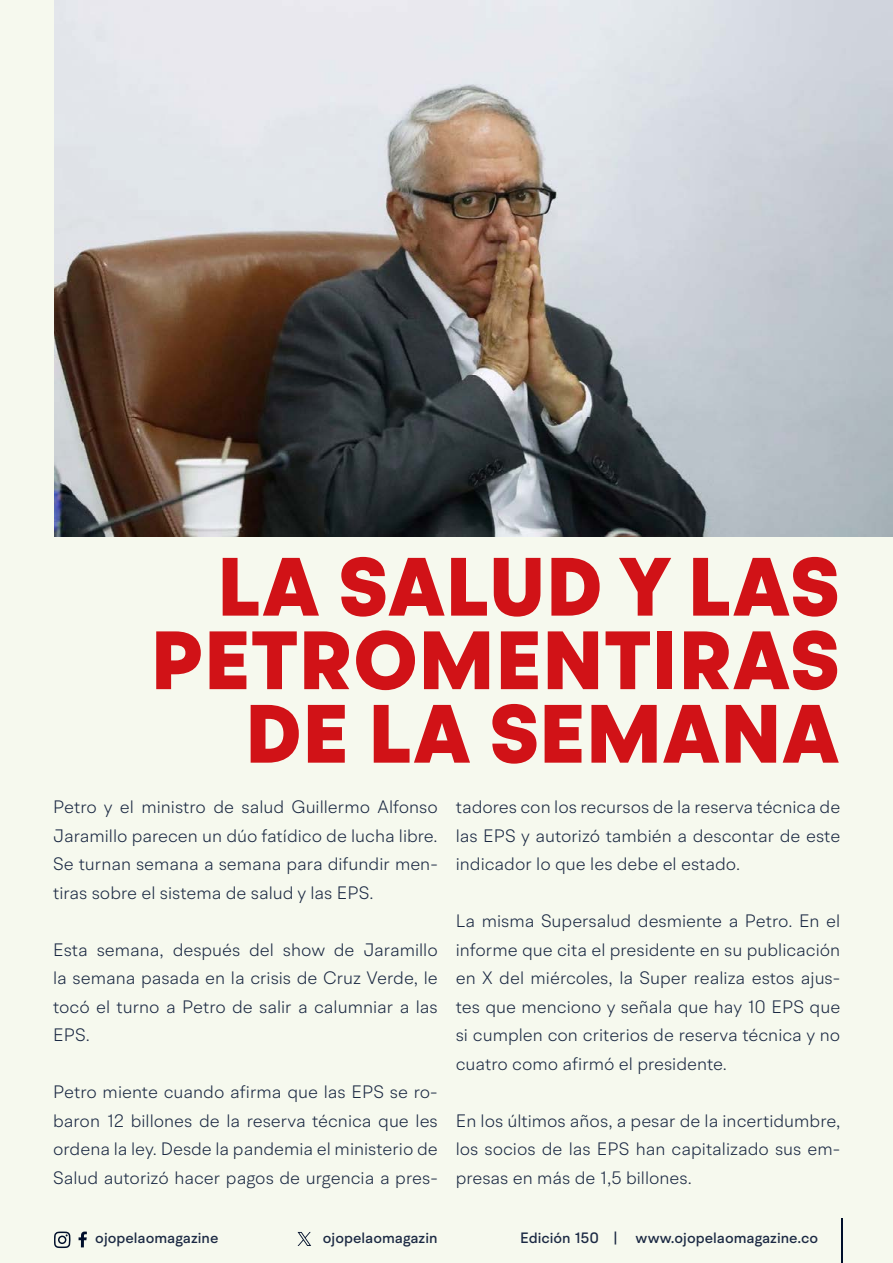
<style>
.page{position:relative;width:893px;height:1263px;background:#f6f9ee}
.page>*{position:absolute;margin:0;border:0;box-sizing:border-box;transform-origin:0 0}
.t1{font:900 82.5px/73.5px "BR Hendrix";letter-spacing:.01em;color:#d11217;text-align:right}
.t2{font:300 18px/28.5px "BR Hendrix";color:#1b2943;text-align:justify}
.t3{font:500 15px "BR Hendrix";color:#1b2943}
</style>
<div class="page">
<svg style="left:79px;top:1231px;width:8px;height:16px"></svg>
<svg style="left:54px;top:1231px;width:17px;height:17px"></svg>
<hr style="left:841px;top:1219px;width:1px;height:44px;background:#000f2b">
<svg style="left:298px;top:1232px;width:13px;height:14px"></svg>
<img style="left:54px;top:0;width:839px;height:537px">
<h1 class="t1" style="left:151px;top:552px;width:690px">LA SALUD Y LAS<br>PETROMENTIRAS<br>DE LA SEMANA</h1>
<p class="t2" style="left:53px;top:792px;width:386px">Petro y el ministro de salud Guillermo Alfonso Jaramillo parecen un dúo fatídico de lucha libre.<br>Se turnan semana a semana para difundir men&shy;tiras sobre el sistema de salud y las EPS.</p>
<p class="t2" style="left:53px;top:935px;width:386px">Esta semana, después del show de Jaramillo la semana pasada en la crisis de Cruz Verde, le tocó el turno a Petro de salir a calumniar a las EPS.</p>
<p class="t2" style="left:53px;top:1077px;width:386px">Petro miente cuando afirma que las EPS se ro&shy;baron 12 billones de la reserva técnica que les ordena la ley. Desde la pandemia el ministerio de Salud autorizó hacer pagos de urgencia a pres-</p>
<p class="t2" style="left:456px;top:792px;width:386px">tadores con los recursos de la reserva técnica de las EPS y autorizó también a descontar de este indicador lo que les debe el estado.</p>
<p class="t2" style="left:456px;top:906px;width:386px">La misma Supersalud desmiente a Petro. En el informe que cita el presidente en su publicación en X del miércoles, la Super realiza estos ajus&shy;tes que menciono y señala que hay 10 EPS que si cumplen con criterios de reserva técnica y no cuatro como afirmó el presidente.</p>
<p class="t2" style="left:456px;top:1106px;width:386px">En los últimos años, a pesar de la incertidumbre, los socios de las EPS han capitalizado sus em&shy;presas en más de 1,5 billones.</p>
<p class="t3" style="left:95px;top:1229px;width:125px">ojopelaomagazine</p>
<p class="t3" style="left:323px;top:1229px;width:116px">ojopelaomagazin</p>
<p class="t3" style="left:520px;top:1229px;width:299px">Edición 150 | www.ojopelaomagazine.co</p>
</div>
